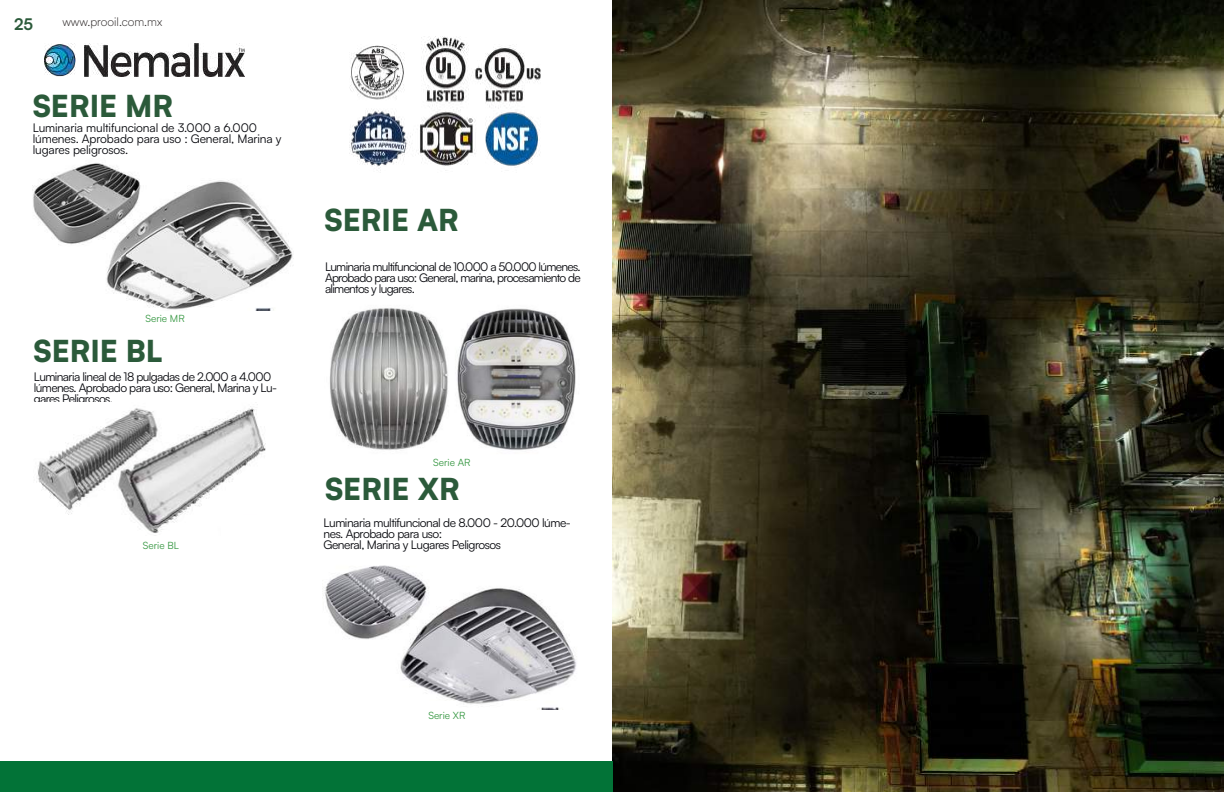
<style>
.page{position:relative;width:1224px;height:792px;background:#fff}
.page>*{position:absolute;margin:0;border:0;box-sizing:border-box;transform-origin:0 0}
.t1{font:900 30px "Satoshi";color:#2b5a3a}
.t2{font:700 16px "Satoshi";color:#2b5a3a}
.t3{font:12px/11px "Satoshi";letter-spacing:-.04em;color:#05060b}
.t4{font:12px/11px "Satoshi";letter-spacing:-.01em;color:#05060b}
.t5{font:300 12px "Satoshi";color:#241f1f}
.t6{font:10px "Satoshi";color:#369742}
</style>
<div class="page">
<img style="left:44px;top:43px;width:201px;height:34px">
<img style="left:612px;top:0;width:612px;height:792px">
<div style="left:0;top:762px;width:612px;height:30px;background:#027337"></div>
<img style="left:33px;top:163px;width:260px;height:147px">
<img style="left:36px;top:406px;width:230px;height:130px">
<div style="left:222px;top:515px;width:56px;height:60px;background:#fff"></div>
<img style="left:330px;top:308px;width:246px;height:142px">
<img style="left:323px;top:565px;width:254px;height:144px">
<img style="left:349px;top:36px;width:192px;height:135px">
<h2 class="t2" style="left:14px;top:13px;width:20px">25</h2>
<p class="t5" style="left:62px;top:14px;width:101px">www.prooil.com.mx</p>
<h1 class="t1" style="left:33px;top:83px;width:142px">SERIE MR</h1>
<p class="t4" style="left:33px;top:122px;width:250px">Luminaria multifuncional de 3.000 a 6.000 lúmenes. Aprobado para uso : General, Marina y lugares peligrosos.</p>
<p class="t6" style="left:145px;top:311px;width:41px">Serie MR</p>
<h1 class="t1" style="left:33px;top:328px;width:131px">SERIE BL</h1>
<p class="t3" style="left:34px;top:371px;width:245px">Luminaria lineal de 18 pulgadas de 2.000 a 4.000 lúmenes. Aprobado para uso: General, Marina y Lu&shy;gares Peligrosos.</p>
<p class="t6" style="left:143px;top:539px;width:37px">Serie BL</p>
<h1 class="t1" style="left:325px;top:197px;width:136px">SERIE AR</h1>
<p class="t3" style="left:325px;top:261px;width:257px;text-align:justify">Luminaria multifuncional de 10.000 a 50.000 lúmenes.<br>Aprobado para uso: General, marina, procesamiento de alimentos y lugares.</p>
<p class="t6" style="left:433px;top:456px;width:39px">Serie AR</p>
<h1 class="t1" style="left:325px;top:466px;width:136px">SERIE XR</h1>
<p class="t3" style="left:324px;top:517px;width:249px">Luminaria multifuncional de 8.000 - 20.000 lúme&shy;nes. Aprobado para uso:<br>General, Marina y Lugares Peligrosos</p>
<p class="t6" style="left:428px;top:709px;width:39px">Serie XR</p>
</div>
